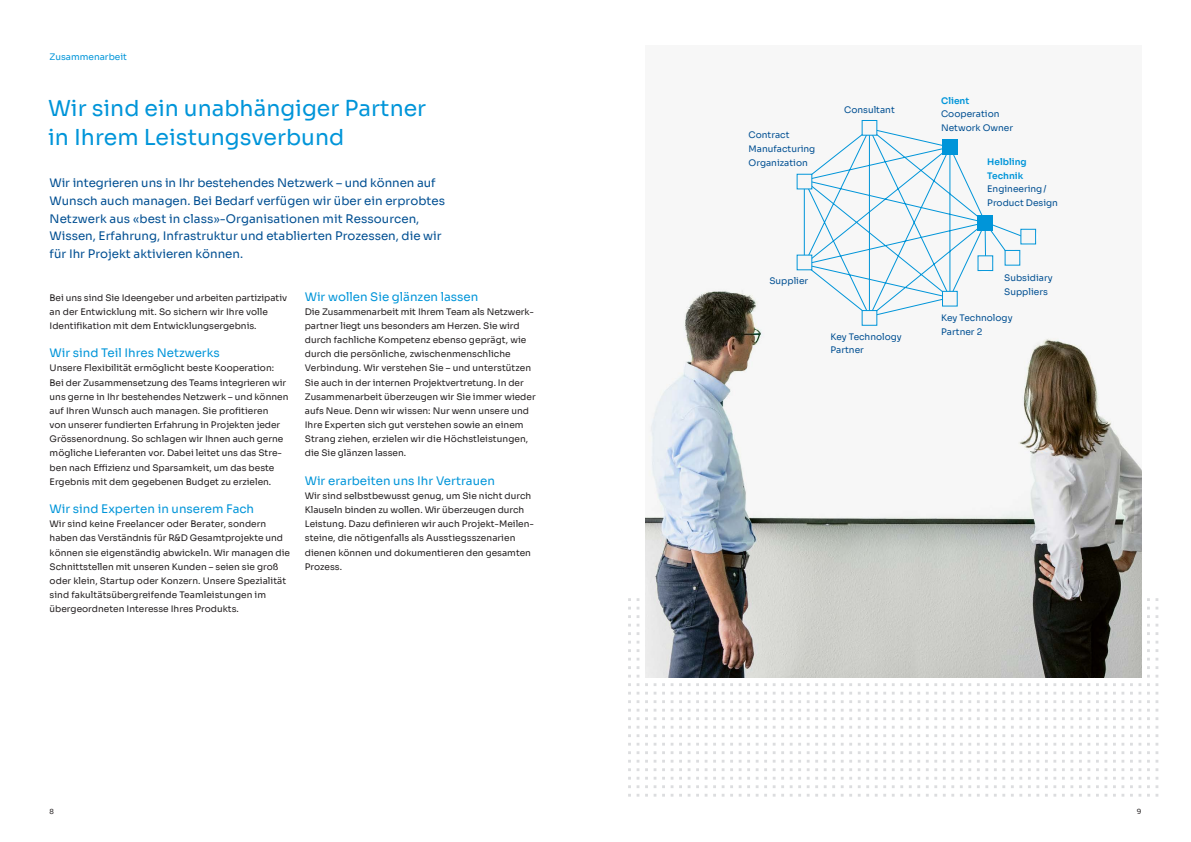
<style>
.page{position:relative;width:1191px;height:842px;background:#fff}
.page>*{position:absolute;margin:0;border:0;box-sizing:border-box;transform-origin:0 0}
.H3___22_pt{font:22px "Sora";color:#0095d9}
.Lead2_Quote___11_8_pt{font:11.8px/17.7px "Sora";color:#004f92}
.H5___11_8_pt{font:11.8px "Sora";color:#0095d9}
.Fliesstext___9_pt__DE{font:9px/14.2px "Sora";color:#231f20}
.Fliesstext_klein___7_pt{font:9px/13.7px "Sora";color:#004f92}
.Fliesstext___9_pt__EN{font:9px "Sora";color:#0095d9}
.Fliesstext_klein___7_pt-2{font:600 9px "Sora";color:#0095d9}
.t1{font:7px "Sora";color:#231f20}
.s1{font-weight:600;color:#0095d9}
</style>
<div class="page">
<svg style="left:628px;top:598px;width:530px;height:199px"></svg>
<img style="left:645px;top:120px;width:496px;height:557px">
<svg style="left:796px;top:174px;width:16px;height:15px"></svg>
<svg style="left:796px;top:255px;width:16px;height:15px"></svg>
<div style="left:861px;top:310px;width:16px;height:16px;background:#f6f6f6;border:1px solid #0095d9"></div>
<div style="left:861px;top:120px;width:16px;height:16px;background:#f6f6f6;border:1px solid #0095d9"></div>
<svg style="left:803px;top:127px;width:236px;height:191px"></svg>
<div style="left:1004px;top:250px;width:16px;height:16px;background:#f6f6f6;border:1px solid #0095d9"></div>
<p class="Fliesstext___9_pt__EN" style="left:50px;top:49px;width:79px">Zusammenarbeit</p>
<p class="H3___22_pt" style="left:48px;top:90px;width:379px">Wir sind ein unabhängiger Partner</p>
<p class="H3___22_pt" style="left:48px;top:119px;width:298px">in Ihrem Leistungsverbund</p>
<p class="Lead2_Quote___11_8_pt" style="left:50px;top:173px;width:397px">Wir integrieren uns in Ihr bestehendes Netzwerk – und können auf Wunsch auch managen. Bei Bedarf verfügen wir über ein erprobtes Netzwerk aus «best in class»-Organisationen mit Ressourcen, Wissen, Erfahrung, Infrastruktur und etablierten Prozessen, die wir für Ihr Projekt aktivieren können.</p>
<p class="Fliesstext___9_pt__DE" style="left:50px;top:289px;width:239px">Bei uns sind Sie Ideengeber und arbeiten partizipativ an der Entwicklung mit. So sichern wir Ihre volle<br>Identifikation mit dem Entwicklungsergebnis.</p>
<p class="H5___11_8_pt" style="left:50px;top:343px;width:172px">Wir sind Teil Ihres Netzwerks</p>
<p class="Fliesstext___9_pt__DE" style="left:50px;top:360px;width:240px">Unsere Flexibilität ermöglicht beste Kooperation:<br>Bei der Zusammensetzung des Teams integrieren wir uns gerne in Ihr bestehendes Netzwerk – und können auf Ihren Wunsch auch managen. Sie profitieren<br>von unserer fundierten Erfahrung in Projekten jeder Grössenordnung. So schlagen wir Ihnen auch gerne mögliche Lieferanten vor. Dabei leitet uns das Stre&shy;ben nach Effizienz und Sparsamkeit, um das beste Ergebnis mit dem gegebenen Budget zu erzielen.</p>
<p class="H5___11_8_pt" style="left:50px;top:499px;width:206px">Wir sind Experten in unserem Fach</p>
<p class="Fliesstext___9_pt__DE" style="left:50px;top:516px;width:242px">Wir sind keine Freelancer oder Berater, sondern haben das Verständnis für R&amp;D Gesamtprojekte und können sie eigenständig abwickeln. Wir managen die Schnittstellen mit unseren Kunden – seien sie groß oder klein, Startup oder Konzern. Unsere Spezialität sind fakultätsübergreifende Teamleistungen im übergeordneten Interesse Ihres Produkts.</p>
<p class="H5___11_8_pt" style="left:305px;top:287px;width:175px">Wir wollen Sie glänzen lassen</p>
<p class="Fliesstext___9_pt__DE" style="left:305px;top:304px;width:232px">Die Zusammenarbeit mit Ihrem Team als Netzwerk&shy;partner liegt uns besonders am Herzen. Sie wird durch fachliche Kompetenz ebenso geprägt, wie durch die persönliche, zwischenmenschliche Verbindung. Wir verstehen Sie – und unterstützen Sie auch in der internen Projektvertretung. In der Zusammenarbeit überzeugen wir Sie immer wieder aufs Neue. Denn wir wissen: Nur wenn unsere und Ihre Experten sich gut verstehen sowie an einem Strang ziehen, erzielen wir die Höchstleistungen, die Sie glänzen lassen.</p>
<p class="H5___11_8_pt" style="left:305px;top:471px;width:192px">Wir erarbeiten uns Ihr Vertrauen</p>
<p class="Fliesstext___9_pt__DE" style="left:305px;top:488px;width:229px">Wir sind selbstbewusst genug, um Sie nicht durch Klauseln binden zu wollen. Wir überzeugen durch Leistung. Dazu definieren wir auch Projekt-Meilen&shy;steine, die nötigenfalls als Ausstiegsszenarien dienen können und dokumentieren den gesamten Prozess.</p>
<p class="Fliesstext_klein___7_pt" style="left:748px;top:127px;width:68px">Contract<br>Manufacturing<br>Organization</p>
<p class="Fliesstext_klein___7_pt" style="left:844px;top:102px;width:52px">Consultant</p>
<p class="Fliesstext_klein___7_pt" style="left:769px;top:273px;width:40px">Supplier</p>
<p class="Fliesstext_klein___7_pt" style="left:830px;top:329px;width:73px">Key Technology<br>Partner</p>
<p class="Fliesstext_klein___7_pt" style="left:941px;top:93px;width:73px"><span class="s1">Client<br></span>Cooperation<br>Network Owner</p>
<p class="Fliesstext_klein___7_pt-2" style="left:987px;top:154px;width:41px">Helbling</p>
<p class="Fliesstext_klein___7_pt" style="left:987px;top:168px;width:72px"><span class="s1">Technik<br></span>Engineering/<br>Product Design</p>
<p class="Fliesstext_klein___7_pt" style="left:1004px;top:270px;width:50px">Subsidiary<br>Suppliers</p>
<p class="Fliesstext_klein___7_pt" style="left:941px;top:310px;width:73px">Key Technology</p>
<p class="Fliesstext_klein___7_pt" style="left:941px;top:324px;width:43px">Partner 2</p>
<p class="t1" style="left:50px;top:805px;width:6px">8</p>
<p class="t1" style="left:1136px;top:805px;width:6px">9</p>
</div>
